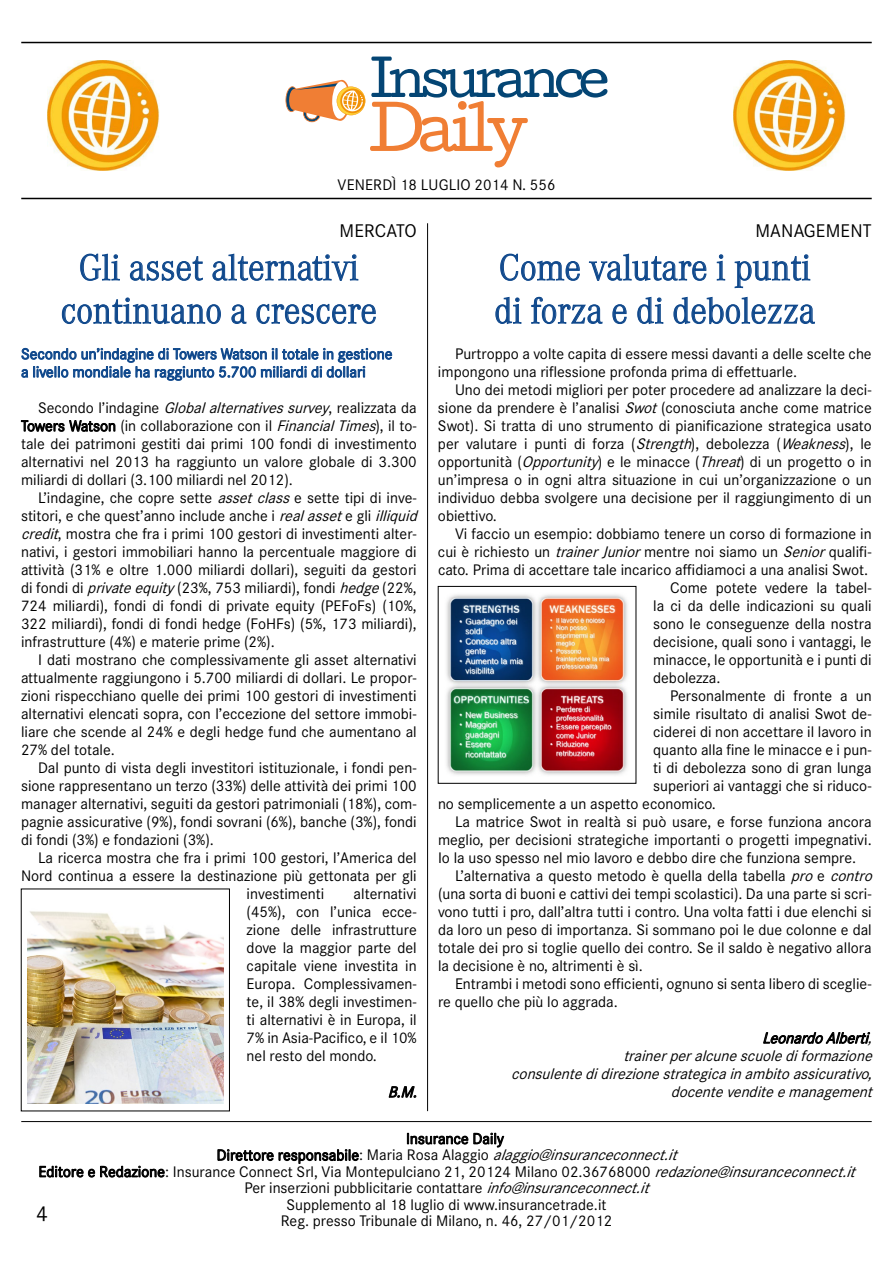
<style>
.page{position:relative;width:893px;height:1263px;background:#fff}
.page>*{position:absolute;margin:0;border:0;box-sizing:border-box;transform-origin:0 0}
.t1{font:300 36px/43.2px "Corporate A";color:#0f488c;scale:.95 1}
.t2{font:21px "Corporate S";color:#000}
.t3{font:18px "Corporate S";letter-spacing:.01em;color:#000}
.t4{font:15px/18px "Corporate S";color:#000;text-align:justify}
.t5{font:italic 15px/18px "Corporate S";color:#000;text-align:right}
.t6{font:15px/18px "Corporate S";color:#0f488c}
.s1{font-style:italic}
</style>
<div class="page">
<svg style="left:285px;top:57px;width:322px;height:110px"></svg>
<hr style="left:21px;top:42px;width:851px;height:1px;background:#000">
<hr style="left:21px;top:198px;width:851px;height:1px;background:#000">
<img style="left:47px;top:60px;width:112px;height:110px">
<img style="left:734px;top:60px;width:112px;height:110px">
<hr style="left:21px;top:1121px;width:851px;height:1px;background:#000">
<svg style="left:407px;top:1132px;width:98px;height:16px"></svg>
<svg style="left:217px;top:1149px;width:142px;height:15px"></svg>
<svg style="left:39px;top:1165px;width:126px;height:13px"></svg>
<svg style="left:500px;top:253px;width:80px;height:28px"></svg>
<svg style="left:589px;top:253px;width:118px;height:28px"></svg>
<svg style="left:716px;top:254px;width:9px;height:27px"></svg>
<svg style="left:734px;top:254px;width:77px;height:34px"></svg>
<svg style="left:495px;top:296px;width:27px;height:28px"></svg>
<svg style="left:531px;top:296px;width:72px;height:28px"></svg>
<svg style="left:612px;top:304px;width:15px;height:20px"></svg>
<svg style="left:637px;top:296px;width:27px;height:28px"></svg>
<svg style="left:673px;top:296px;width:142px;height:29px"></svg>
<svg style="left:763px;top:1032px;width:107px;height:12px"></svg>
<svg style="left:80px;top:253px;width:40px;height:28px"></svg>
<svg style="left:130px;top:256px;width:73px;height:25px"></svg>
<svg style="left:212px;top:253px;width:147px;height:28px"></svg>
<svg style="left:62px;top:297px;width:159px;height:28px"></svg>
<svg style="left:231px;top:304px;width:16px;height:20px"></svg>
<svg style="left:256px;top:303px;width:120px;height:22px"></svg>
<svg style="left:21px;top:347px;width:372px;height:34px"></svg>
<svg style="left:21px;top:420px;width:95px;height:12px"></svg>
<svg style="left:388px;top:1086px;width:29px;height:12px"></svg>
<hr style="left:427px;top:223px;width:1px;height:888px;background:#000">
<img style="left:28px;top:911px;width:195px;height:192px">
<img style="left:446px;top:594px;width:182px;height:181px">
<p class="t4" style="left:338px;top:176px;width:219px">VENERDÌ 18 LUGLIO 2014 N. 556</p>
<p class="t3" style="left:339px;top:220px;width:79px">MERCATO</p>
<h1 class="t1" style="left:61px;top:246px;width:334px;text-align:center">Gli asset alternativi continuano a crescere</h1>
<p class="t6" style="left:21px;top:345px;width:373px">Secondo un’indagine di Towers Watson il totale in gestione a livello mondiale ha raggiunto 5.700 miliardi di dollari</p>
<p class="t4" style="left:21px;top:399px;width:397px;text-indent:17px">Secondo l’indagine <span class="s1">Globalalternativessurvey</span>, realizzata da Towers Watson (in collaborazione con il <span class="s1">FinancialTimes</span>), il to&shy;tale dei patrimoni gestiti dai primi 100 fondi di investimento alternativi nel 2013 ha raggiunto un valore globale di 3.300 miliardi di dollari (3.100 miliardi nel 2012).</p>
<p class="t4" style="left:21px;top:489px;width:402px;text-align:left;text-indent:17px">L’indagine, che copre sette <span class="s1">assetclass</span>e sette tipi di inve&shy;stitori, e che quest’anno include anche i <span class="s1">realasset</span>e gli <span class="s1">illiquid credit</span>, mostra che fra i primi 100 gestori di investimenti alter&shy;nativi, i gestori immobiliari hanno la percentuale maggiore di attività (31% e oltre 1.000 miliardi dollari), seguiti da gestori di fondi di <span class="s1">privateequity</span>(23%, 753 miliardi), fondi <span class="s1">hedge</span>(22%, 724 miliardi), fondi di fondi di private equity (PEFoFs) (10%, 322 miliardi), fondi di fondi hedge (FoHFs) (5%, 173 miliardi), infrastrutture (4%) e materie prime (2%).</p>
<p class="t4" style="left:21px;top:651px;width:397px;text-indent:17px">I dati mostrano che complessivamente gli asset alternativi attualmente raggiungono i 5.700 miliardi di dollari. Le propor&shy;zioni rispecchiano quelle dei primi 100 gestori di investimenti alternativi elencati sopra, con l’eccezione del settore immobi&shy;liare che scende al 24% e degli hedge fund che aumentano al 27% del totale.</p>
<p class="t4" style="left:21px;top:759px;width:397px;text-indent:17px">Dal punto di vista degli investitori istituzionale, i fondi pen&shy;sione rappresentano un terzo (33%) delle attività dei primi 100 manager alternativi, seguiti da gestori patrimoniali (18%), com&shy;pagnie assicurative (9%), fondi sovrani (6%), banche (3%), fondi di fondi (3%) e fondazioni (3%).</p>
<p class="t4" style="left:38px;top:849px;width:380px">La ricerca mostra che fra i primi 100 gestori, l’America del</p>
<p class="t4" style="left:21px;top:867px;width:397px">Nord continua a essere la destinazione più gettonata per gli</p>
<p class="t4" style="left:247px;top:885px;width:79px">investimenti</p>
<p class="t4" style="left:247px;top:885px;width:172px;text-indent:107px">alternativi (45%), con l’unica ecce&shy;zione delle infrastrutture dove la maggior parte del capitale viene investita in Europa. Complessivamen&shy;te, il 38% degli investimen&shy;ti alternativi è in Europa, il 7% in Asia-Pacifico, e il 10% nel resto del mondo.</p>
<p class="t5" style="left:388px;top:1083px;width:35px">B.M.</p>
<p class="t3" style="left:755px;top:220px;width:118px">MANAGEMENT</p>
<h1 class="t1" style="left:494px;top:246px;width:339px">Come valutare i punti di forza e di debolezza</h1>
<p class="t4" style="left:438px;top:345px;width:435px;text-indent:17px">Purtroppo a volte capita di essere messi davanti a delle scelte che impongono una riflessione profonda prima di effettuarle.</p>
<p class="t4" style="left:438px;top:381px;width:435px;text-indent:17px">Uno dei metodi migliori per poter procedere ad analizzare la deci&shy;sione da prendere è l’analisi <span class="s1">Swot</span>(conosciuta anche come matrice Swot). Si tratta di uno strumento di pianificazione strategica usato per valutare i punti di forza (<span class="s1">Strength</span>), debolezza (<span class="s1">Weakness</span>), le opportunità (<span class="s1">Opportunity</span>) e le minacce (<span class="s1">Threat</span>) di un progetto o in un’impresa o in ogni altra situazione in cui un’organizzazione o un individuo debba svolgere una decisione per il raggiungimento di un obiettivo.</p>
<p class="t4" style="left:455px;top:525px;width:418px">Vi faccio un esempio: dobbiamo tenere un corso di formazione in</p>
<p class="t4" style="left:438px;top:543px;width:435px">cui è richiesto un <span class="s1">trainerJunior</span>mentre noi siamo un <span class="s1">Senior</span>qualifi-</p>
<p class="t4" style="left:438px;top:561px;width:432px">cato. Prima di accettare tale incarico affidiamoci a una analisi Swot.</p>
<p class="t4" style="left:670px;top:579px;width:203px">Come potete vedere la tabel-</p>
<p class="t4" style="left:653px;top:597px;width:220px">la ci da delle indicazioni su quali</p>
<p class="t4" style="left:653px;top:615px;width:220px">sono le conseguenze della nostra</p>
<p class="t4" style="left:653px;top:633px;width:220px">decisione, quali sono i vantaggi, le</p>
<p class="t4" style="left:653px;top:651px;width:220px">minacce, le opportunità e i punti di</p>
<p class="t4" style="left:653px;top:669px;width:69px">debolezza.</p>
<p class="t4" style="left:670px;top:687px;width:203px">Personalmente di fronte a un</p>
<p class="t4" style="left:653px;top:705px;width:220px">simile risultato di analisi Swot de-</p>
<p class="t4" style="left:653px;top:723px;width:220px">ciderei di non accettare il lavoro in</p>
<p class="t4" style="left:653px;top:741px;width:220px">quanto alla fine le minacce e i pun-</p>
<p class="t4" style="left:653px;top:759px;width:220px">ti di debolezza sono di gran lunga</p>
<p class="t4" style="left:653px;top:777px;width:220px">superiori ai vantaggi che si riduco-</p>
<p class="t4" style="left:438px;top:795px;width:279px">no semplicemente a un aspetto economico.</p>
<p class="t4" style="left:455px;top:813px;width:418px">La matrice Swot in realtà si può usare, e forse funziona ancora</p>
<p class="t4" style="left:438px;top:831px;width:435px">meglio, per decisioni strategiche importanti o progetti impegnativi.</p>
<p class="t4" style="left:438px;top:849px;width:420px">Io la uso spesso nel mio lavoro e debbo dire che funziona sempre.</p>
<p class="t4" style="left:455px;top:867px;width:423px">L’alternativa a questo metodo è quella della tabella <span class="s1">pro</span>e <span class="s1">contro</span></p>
<p class="t4" style="left:438px;top:885px;width:435px">(una sorta di buoni e cattivi dei tempi scolastici). Da una parte si scri-</p>
<p class="t4" style="left:438px;top:903px;width:435px">vono tutti i pro, dall’altra tutti i contro. Una volta fatti i due elenchi si</p>
<p class="t4" style="left:438px;top:921px;width:435px">da loro un peso di importanza. Si sommano poi le due colonne e dal</p>
<p class="t4" style="left:438px;top:939px;width:435px">totale dei pro si toglie quello dei contro. Se il saldo è negativo allora</p>
<p class="t4" style="left:438px;top:957px;width:206px">la decisione è no, altrimenti è sì.</p>
<p class="t4" style="left:455px;top:975px;width:418px">Entrambi i metodi sono efficienti, ognuno si senta libero di sceglie-</p>
<p class="t4" style="left:438px;top:993px;width:181px">re quello che più lo aggrada.</p>
<p class="t5" style="left:511px;top:1029px;width:367px">LeonardoAlberti, trainerperalcunescuolediformazione consulentedidirezionestrategicainambitoassicurativo, docentevenditeemanagement</p>
<p class="t4" style="left:406px;top:1130px;width:99px">Insurance Daily</p>
<p class="t4" style="left:217px;top:1146px;width:468px">Direttore responsabile: Maria Rosa Alaggio <span class="s1">alaggio@insuranceconnect.it</span></p>
<p class="t4" style="left:38px;top:1163px;width:824px">Editore e Redazione: Insurance Connect Srl, Via Montepulciano 21, 20124 Milano 02.36768000 <span class="s1">redazione@insuranceconnect.it</span></p>
<p class="t4" style="left:244px;top:1179px;width:412px">Per inserzioni pubblicitarie contattare <span class="s1">info@insuranceconnect.it</span></p>
<p class="t4" style="left:286px;top:1196px;width:322px">Supplemento al 18 luglio di www.insurancetrade.it</p>
<p class="t4" style="left:281px;top:1212px;width:333px">Reg. presso Tribunale di Milano, n. 46, 27/01/2012</p>
<h2 class="t2" style="left:36px;top:1201px;width:13px">4</h2>
</div>
